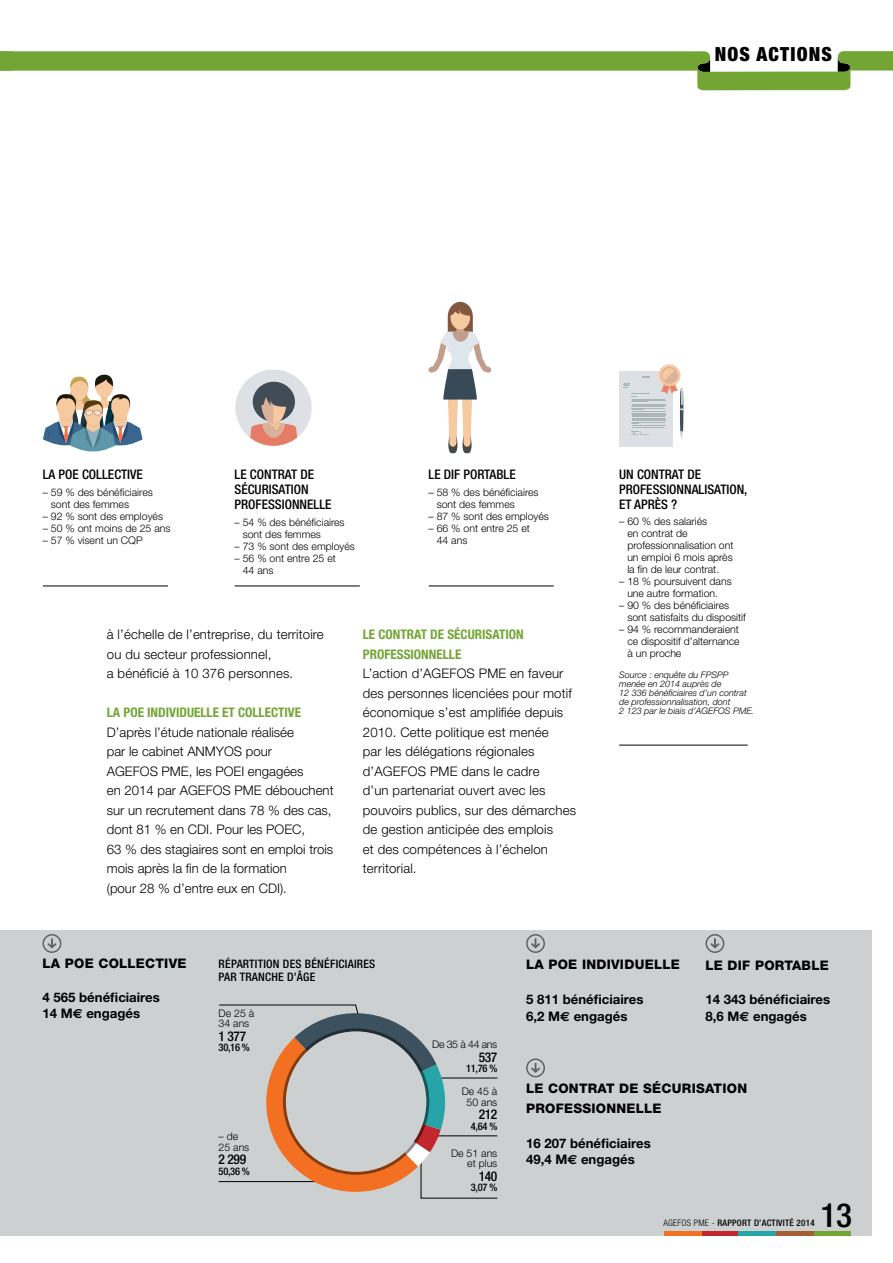
<style>
.page{position:relative;width:893px;height:1263px;background:#fff}
.page>*{position:absolute;margin:0;border:0;box-sizing:border-box;transform-origin:0 0}
.t1{font:500 condensed 33.3px "Helvetica Neue LT Std";color:#000}
.t2{font:900 condensed 19.5px "Helvetica Neue LT Std";letter-spacing:.06em;color:#000}
.t3{font:500 condensed 13.5px "Helvetica Neue LT Std";letter-spacing:-.03em;color:#000}
.t4{font:300 13.2px/19.5px "Helvetica Neue LT Std";letter-spacing:.01em;color:#000}
.t5{font:700 13.2px/16.5px "Helvetica Neue LT Std";color:#000}
.t6{font:500 condensed 13.2px/15px "Helvetica Neue LT Std";color:#000}
.t7{font:800 13.2px "Helvetica Neue LT Std";letter-spacing:.02em;color:#000}
.t8{font:700 condensed 13.2px/19.5px "Helvetica Neue LT Std";color:#73a534}
.t9{font:500 condensed 11.7px/13.5px "Helvetica Neue LT Std";letter-spacing:.02em;color:#000}
.t10{font:300 10.5px/12px "Helvetica Neue LT Std";color:#000}
.t11{font:500 condensed 10.5px "Helvetica Neue LT Std";letter-spacing:-.03em;color:#000}
.t12{font:italic 300 9px/9px "Helvetica Neue LT Std";color:#000}
.t13{font:300 condensed 9px "Helvetica Neue LT Std";letter-spacing:.03em;color:#000}
.t14{font:500 condensed 9px "Helvetica Neue LT Std";letter-spacing:.03em;color:#000}
.s1{font-family:"Euro Sans"}
.s2{font-weight:500}
</style>
<div class="page">
<svg style="left:0;top:51px;width:893px;height:39px"></svg>
<div style="left:0;top:930px;width:872px;height:306px;background:#cdd0d1"></div>
<hr style="left:701px;top:1232px;width:38px;height:4px;background:#c1272d">
<hr style="left:664px;top:1232px;width:37px;height:4px;background:#f36f21">
<hr style="left:813px;top:1232px;width:38px;height:4px;background:#73a534">
<hr style="left:739px;top:1232px;width:37px;height:4px;background:#26a4a8">
<hr style="left:776px;top:1232px;width:37px;height:4px;background:#a55e33">
<hr style="left:619px;top:745px;width:129px;height:1px;background:#000">
<div style="left:619px;top:371px;width:53px;height:75px;background:#dde1e6"></div>
<hr style="left:632px;top:399px;width:32px;height:1px;background:#abb6b6">
<hr style="left:632px;top:400px;width:33px;height:1px;background:#abb6b6">
<svg style="left:624px;top:377px;width:26px;height:25px"></svg>
<hr style="left:632px;top:404px;width:33px;height:1px;background:#abb6b6">
<hr style="left:632px;top:405px;width:33px;height:1px;background:#abb6b6">
<hr style="left:632px;top:407px;width:32px;height:1px;background:#abb6b6">
<hr style="left:632px;top:408px;width:33px;height:1px;background:#abb6b6">
<hr style="left:632px;top:412px;width:33px;height:1px;background:#abb6b6">
<hr style="left:632px;top:413px;width:33px;height:1px;background:#abb6b6">
<hr style="left:632px;top:414px;width:33px;height:1px;background:#abb6b6">
<hr style="left:632px;top:415px;width:33px;height:1px;background:#abb6b6">
<hr style="left:632px;top:417px;width:33px;height:1px;background:#abb6b6">
<hr style="left:632px;top:418px;width:33px;height:1px;background:#abb6b6">
<hr style="left:632px;top:419px;width:32px;height:1px;background:#abb6b6">
<hr style="left:632px;top:420px;width:33px;height:1px;background:#abb6b6">
<hr style="left:632px;top:422px;width:33px;height:1px;background:#abb6b6">
<hr style="left:632px;top:425px;width:33px;height:1px;background:#abb6b6">
<hr style="left:632px;top:427px;width:31px;height:1px;background:#abb6b6">
<svg style="left:631px;top:431px;width:18px;height:4px"></svg>
<svg style="left:658px;top:364px;width:25px;height:74px"></svg>
<svg style="left:526px;top:934px;width:19px;height:19px"></svg>
<svg style="left:526px;top:1058px;width:19px;height:19px"></svg>
<svg style="left:705px;top:934px;width:19px;height:19px"></svg>
<hr style="left:43px;top:586px;width:125px;height:1px;background:#000">
<img style="left:43px;top:375px;width:100px;height:77px">
<hr style="left:235px;top:586px;width:125px;height:1px;background:#000">
<div style="left:235px;top:369px;width:77px;height:77px;background:#dde1e6;border-radius:50%"></div>
<div style="left:253px;top:382px;width:42px;height:40px;background:#424c57;border-radius:50%"></div>
<svg style="left:250px;top:386px;width:48px;height:60px"></svg>
<hr style="left:429px;top:586px;width:125px;height:1px;background:#000">
<svg style="left:428px;top:302px;width:64px;height:151px"></svg>
<svg style="left:43px;top:934px;width:18px;height:19px"></svg>
<svg style="left:218px;top:1004px;width:280px;height:195px"></svg>
<div style="left:283px;top:1028px;width:146px;height:147px;border:3px solid #888a8d;border-radius:50%"></div>
<div style="left:286px;top:1031px;width:140px;height:141px;background:#cdd0d1;border-radius:50%"></div>
<h2 class="t2" style="left:715px;top:42px;width:119px">NOS ACTIONS</h2>
<p class="t6" style="left:43px;top:467px;width:102px">LA POE COLLECTIVE</p>
<p class="t10" style="left:51px;top:486px;width:103px;text-indent:-8px">– 59 % des bénéficiaires sont des femmes</p>
<p class="t10" style="left:43px;top:510px;width:122px">– 92 % sont des employés</p>
<p class="t10" style="left:43px;top:522px;width:129px">– 50 % ont moins de 25 ans</p>
<p class="t10" style="left:43px;top:534px;width:101px">– 57 % visent un CQP</p>
<p class="t6" style="left:235px;top:467px;width:99px">LE CONTRAT DE<br>SÉCURISATION<br>PROFESSIONNELLE</p>
<p class="t10" style="left:243px;top:516px;width:103px;text-indent:-8px">– 54 % des bénéficiaires sont des femmes</p>
<p class="t10" style="left:235px;top:540px;width:122px">– 73 % sont des employés</p>
<p class="t10" style="left:243px;top:552px;width:95px;text-indent:-8px">– 56 % ont entre 25 et<br>44 ans</p>
<p class="t6" style="left:428px;top:467px;width:89px">LE DIF PORTABLE</p>
<p class="t10" style="left:437px;top:486px;width:103px;text-indent:-8px">– 58 % des bénéficiaires sont des femmes</p>
<p class="t10" style="left:428px;top:510px;width:122px">– 87 % sont des employés</p>
<p class="t10" style="left:437px;top:522px;width:95px;text-indent:-8px">– 66 % ont entre 25 et<br>44 ans</p>
<p class="t4" style="left:107px;top:624px;width:218px">à l’échelle de l’entreprise, du territoire ou du secteur professionnel,<br>a bénéficié à 10 376 personnes.</p>
<p class="t8" style="left:107px;top:702px;width:196px">LA POE INDIVIDUELLE ET COLLECTIVE</p>
<p class="t4" style="left:107px;top:722px;width:228px">D’après l’étude nationale réalisée<br>par le cabinet ANMYOS pour<br>AGEFOS PME, les POEI engagées<br>en 2014 par AGEFOS PME débouchent sur un recrutement dans 78 % des cas, dont 81 % en CDI. Pour les POEC,<br>63 % des stagiaires sont en emploi trois mois après la fin de la formation<br>(pour 28 % d’entre eux en CDI).</p>
<p class="t8" style="left:363px;top:624px;width:162px">LE CONTRAT DE SÉCURISATION<br>PROFESSIONNELLE</p>
<p class="t4" style="left:363px;top:663px;width:215px">L’action d’AGEFOS PME en faveur des personnes licenciées pour motif économique s’est amplifiée depuis<br>2010. Cette politique est menée<br>par les délégations régionales d’AGEFOS PME dans le cadre<br>d’un partenariat ouvert avec les pouvoirs publics, sur des démarches de gestion anticipée des emplois<br>et des compétences à l’échelon territorial.</p>
<p class="t6" style="left:619px;top:467px;width:130px">UN CONTRAT DE<br>PROFESSIONNALISATION,<br>ET APRÈS ?</p>
<p class="t10" style="left:627px;top:515px;width:108px;text-indent:-8px">– 60 % des salariés<br>en contrat de professionnalisation ont un emploi 6 mois après la fin de leur contrat.</p>
<p class="t10" style="left:619px;top:575px;width:114px;text-align:center">– 18 % poursuivent dans une autre formation.</p>
<p class="t10" style="left:627px;top:599px;width:120px;text-indent:-8px">– 90 % des bénéficiaires sont satisfaits du dispositif</p>
<p class="t10" style="left:627px;top:623px;width:114px;text-align:justify;text-indent:-8px">– 94 % recommanderaient ce dispositif d’alternance à un proche</p>
<p class="t12" style="left:619px;top:670px;width:136px">Source : enquête du FPSPP menée en 2014 auprès de<br>12 336 bénéficiaires d’un contrat de professionnalisation, dont<br>2 123 par le biais d’AGEFOS PME.</p>
<p class="t7" style="left:43px;top:955px;width:146px">LA POE COLLECTIVE</p>
<p class="t5" style="left:43px;top:989px;width:119px">4 565 bénéficiaires<br>14 M<span class="s1">E</span> engagés</p>
<p class="t9" style="left:219px;top:956px;width:157px">RÉPARTITION DES BÉNÉFICIAIRES<br>PAR</p>
<p class="t9" style="left:240px;top:970px;width:77px">TRANCHE D’ÂGE</p>
<p class="t10" style="left:219px;top:1008px;width:37px;line-height:10.5px">De 25 à<br>34 ans</p>
<p class="t3" style="left:219px;top:1028px;width:29px">1 377</p>
<p class="t11" style="left:219px;top:1041px;width:33px">30,16 %</p>
<p class="t10" style="left:219px;top:1131px;width:32px;line-height:10.5px">– de<br>25 ans</p>
<p class="t3" style="left:219px;top:1151px;width:29px">2 299</p>
<p class="t11" style="left:219px;top:1165px;width:33px">50,36 %</p>
<p class="t10" style="left:432px;top:1038px;width:67px">De 35 à 44 ans</p>
<p class="t3" style="left:479px;top:1049px;width:20px">537</p>
<p class="t11" style="left:466px;top:1062px;width:33px">11,76 %</p>
<p class="t10" style="left:462px;top:1086px;width:37px;line-height:10.5px;text-align:center">De 45 à<br>50 ans</p>
<p class="t3" style="left:479px;top:1106px;width:20px">212</p>
<p class="t11" style="left:471px;top:1120px;width:28px">4,64 %</p>
<p class="t10" style="left:451px;top:1147px;width:48px;line-height:10.5px;text-align:right">De 51 ans et plus</p>
<p class="t3" style="left:479px;top:1168px;width:20px">140</p>
<p class="t11" style="left:471px;top:1181px;width:28px">3,07 %</p>
<p class="t7" style="left:526px;top:956px;width:64px">LA POE INDI</p>
<p class="t7" style="left:611px;top:956px;width:70px">VIDUELLE</p>
<p class="t5" style="left:526px;top:991px;width:119px">5 811 bénéficiaires<br>6,2 M<span class="s1">E</span> engagés</p>
<p class="t7" style="left:705px;top:957px;width:115px">LE DIF PORTABLE</p>
<p class="t5" style="left:705px;top:991px;width:126px">14 343 bénéficiaires<br>8,6 M<span class="s1">E</span> engagés</p>
<p class="t7" style="left:526px;top:1080px;width:33px">LE CONTRAT</p>
<p class="t7" style="left:619px;top:1080px;width:96px">DE SÉCURISATION</p>
<p class="t7" style="left:526px;top:1100px;width:11px">PROF</p>
<p class="t7" style="left:564px;top:1100px;width:37px">ESSIONN</p>
<p class="t7" style="left:627px;top:1100px;width:37px">ELLE</p>
<p class="t5" style="left:526px;top:1134px;width:126px">16 207 bénéficiaires<br>49,4 M<span class="s1">E</span> engagés</p>
<h1 class="t1" style="left:820px;top:1195px;width:33px">13</h1>
<p class="t13" style="left:663px;top:1218px;width:65px">AGEFOS PME - <span class="s2">RAPPOR</span></p>
<p class="t14" style="left:747px;top:1217px;width:69px">T D’ACTIVITÉ 2014</p>
</div>
